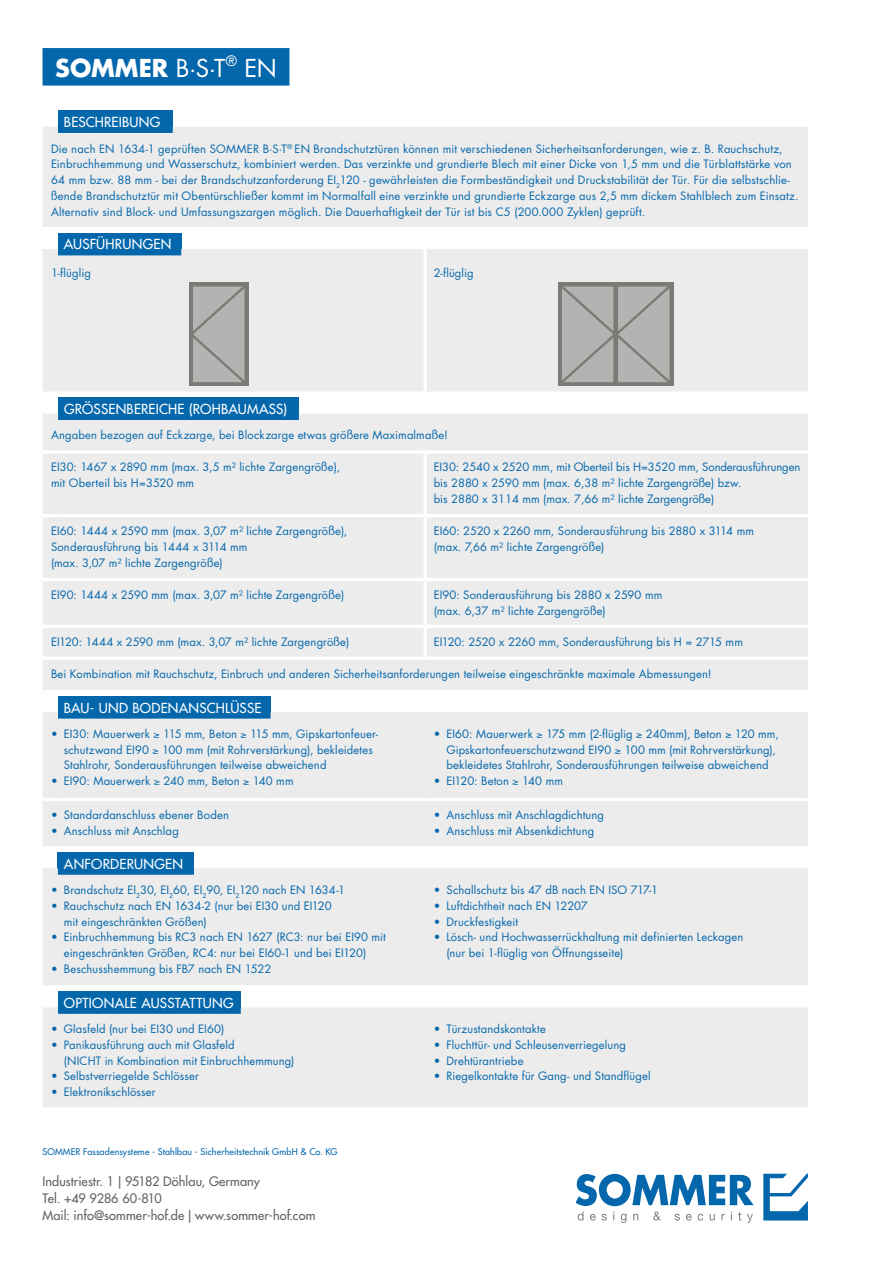
<style>
.page{position:relative;width:893px;height:1263px;background:#fff}
.page>*{position:absolute;margin:0;border:0;box-sizing:border-box;transform-origin:0 0}
.t1{font:700 24px "Futura";letter-spacing:.005em;color:#fff}
.t2{font:24px "Futura";color:#fff}
.t3{font:13.95px "Futura";color:#fff}
.t4{font:13.5px "Futura";letter-spacing:.015em;color:#fff}
.t5{font:12.75px/17.2px "Futura";letter-spacing:.005em;color:#626261}
.t6{font:11.25px/15.8px "Futura";letter-spacing:.01em;color:#0467ac}
.t7{font:9px "Futura";letter-spacing:.015em;color:#0467ac}
.s1{font-weight:400}
</style>
<div class="page">
<svg style="left:576px;top:1174px;width:178px;height:49px"></svg>
<svg style="left:763px;top:1174px;width:45px;height:46px"></svg>
<div style="left:43px;top:48px;width:246px;height:38px;background:#0467ac"></div>
<div style="left:58px;top:111px;width:115px;height:22px;background:#0467ac"></div>
<div style="left:43px;top:127px;width:765px;height:100px;background:#ececec"></div>
<div style="left:58px;top:233px;width:123px;height:22px;background:#0467ac"></div>
<div style="left:43px;top:249px;width:765px;height:142px;background:#ececec"></div>
<svg style="left:423px;top:249px;width:4px;height:6px"></svg>
<hr style="left:423px;top:255px;width:4px;height:136px;background:#fff">
<div style="left:58px;top:397px;width:241px;height:23px;background:#0467ac"></div>
<div style="left:43px;top:414px;width:765px;height:276px;background:#ececec"></div>
<hr style="left:423px;top:454px;width:4px;height:60px;background:#fff">
<hr style="left:423px;top:517px;width:4px;height:61px;background:#fff">
<hr style="left:423px;top:581px;width:4px;height:44px;background:#fff">
<hr style="left:423px;top:628px;width:4px;height:28px;background:#fff">
<hr style="left:43px;top:514px;width:15px;height:3px;background:#fff">
<hr style="left:58px;top:514px;width:241px;height:3px;background:#fff">
<hr style="left:299px;top:514px;width:126px;height:3px;background:#fff">
<hr style="left:425px;top:514px;width:383px;height:3px;background:#fff">
<hr style="left:43px;top:578px;width:15px;height:3px;background:#fff">
<hr style="left:58px;top:578px;width:241px;height:3px;background:#fff">
<hr style="left:299px;top:578px;width:126px;height:3px;background:#fff">
<hr style="left:425px;top:578px;width:383px;height:3px;background:#fff">
<hr style="left:43px;top:625px;width:15px;height:3px;background:#fff">
<hr style="left:58px;top:625px;width:241px;height:3px;background:#fff">
<hr style="left:299px;top:625px;width:126px;height:3px;background:#fff">
<hr style="left:425px;top:625px;width:383px;height:3px;background:#fff">
<hr style="left:43px;top:656px;width:15px;height:4px;background:#fff">
<hr style="left:58px;top:656px;width:241px;height:4px;background:#fff">
<hr style="left:299px;top:656px;width:126px;height:4px;background:#fff">
<hr style="left:425px;top:656px;width:383px;height:4px;background:#fff">
<hr style="left:43px;top:450px;width:15px;height:4px;background:#fff">
<hr style="left:58px;top:450px;width:241px;height:4px;background:#fff">
<hr style="left:299px;top:450px;width:126px;height:4px;background:#fff">
<hr style="left:425px;top:450px;width:383px;height:4px;background:#fff">
<div style="left:58px;top:696px;width:213px;height:23px;background:#0467ac"></div>
<div style="left:43px;top:712px;width:765px;height:134px;background:#ececec"></div>
<hr style="left:43px;top:798px;width:15px;height:3px;background:#fff">
<hr style="left:58px;top:798px;width:213px;height:3px;background:#fff">
<hr style="left:271px;top:798px;width:154px;height:3px;background:#fff">
<hr style="left:425px;top:798px;width:383px;height:3px;background:#fff">
<div style="left:58px;top:852px;width:136px;height:23px;background:#0467ac"></div>
<div style="left:43px;top:868px;width:765px;height:117px;background:#ececec"></div>
<div style="left:58px;top:991px;width:183px;height:23px;background:#0467ac"></div>
<div style="left:43px;top:1007px;width:765px;height:100px;background:#ececec"></div>
<div style="left:189px;top:282px;width:59px;height:104px;background:#7a7a76"></div>
<svg style="left:193px;top:287px;width:51px;height:95px;background:#afb0ad"></svg>
<div style="left:558px;top:282px;width:59px;height:104px;background:#7a7a76"></div>
<svg style="left:617px;top:282px;width:56px;height:104px"></svg>
<svg style="left:562px;top:287px;width:107px;height:95px;background:#acadaa"></svg>
<h1 class="t1" style="left:55px;top:52px;width:172px">SOMMER <span class="s1">B·S·T</span></h1>
<p class="t3" style="left:226px;top:52px;width:13px">®</p>
<h1 class="t2" style="left:244px;top:52px;width:34px">EN</h1>
<p class="t4" style="left:64px;top:114px;width:98px">BESCHREIBUNG</p>
<p class="t6" style="left:51px;top:141px;width:749px">Die nach EN 1634-1 geprüften SOMMER B·S·T<sup>®</sup> EN Brandschutztüren können mit verschiedenen Sicherheitsanforderungen, wie z. B. Rauchschutz, Einbruchhemmung und Wasserschutz, kombiniert werden. Das verzinkte und grundierte Blech mit einer Dicke von 1,5 mm und die Türblattstärke von 64 mm bzw. 88 mm - bei der Brandschutzanforderung EI<sub>2</sub>120 - gewährleisten die Formbeständigkeit und Druckstabilität der Tür. Für die selbstschlie&shy;ßende Brandschutztür mit Obentürschließer kommt im Normalfall eine verzinkte und grundierte Eckzarge aus 2,5 mm dickem Stahlblech zum Einsatz.<br>Alternativ sind Block- und Umfassungszargen möglich. Die Dauerhaftigkeit der Tür ist bis C5 (200.000 Zyklen) geprüft.</p>
<p class="t4" style="left:64px;top:236px;width:109px">AUSFÜHRUNGEN</p>
<p class="t6" style="left:51px;top:265px;width:41px">1-flüglig</p>
<p class="t6" style="left:434px;top:265px;width:41px">2-flüglig</p>
<p class="t4" style="left:64px;top:401px;width:224px">GRÖSSENBEREICHE (ROHBAUMASS)</p>
<p class="t6" style="left:51px;top:427px;width:398px">Angaben bezogen auf Eckzarge, bei Blockzarge etwas größere Maximalmaße!</p>
<p class="t6" style="left:51px;top:459px;width:291px">EI30: 1467 x 2890 mm (max. 3,5 m² lichte Zargengröße), mit Oberteil bis H=3520 mm</p>
<p class="t6" style="left:434px;top:459px;width:368px">EI30: 2540 x 2520 mm, mit Oberteil bis H=3520 mm, Sonderausführungen bis 2880 x 2590 mm (max. 6,38 m² lichte Zargengröße) bzw.<br>bis 2880 x 3114 mm (max. 7,66 m² lichte Zargengröße)</p>
<p class="t6" style="left:51px;top:523px;width:298px">EI60: 1444 x 2590 mm (max. 3,07 m² lichte Zargengröße),<br>Sonderausführung bis 1444 x 3114 mm<br>(max. 3,07 m² lichte Zargengröße)</p>
<p class="t6" style="left:434px;top:523px;width:322px">EI60: 2520 x 2260 mm, Sonderausführung bis 2880 x 3114 mm (max. 7,66 m² lichte Zargengröße)</p>
<p class="t6" style="left:51px;top:587px;width:295px">EI90: 1444 x 2590 mm (max. 3,07 m² lichte Zargengröße)</p>
<p class="t6" style="left:434px;top:587px;width:230px">EI90: Sonderausführung bis 2880 x 2590 mm (max. 6,37 m² lichte Zargengröße)</p>
<p class="t6" style="left:51px;top:634px;width:300px">EI120: 1444 x 2590 mm (max. 3,07 m² lichte Zargengröße)</p>
<p class="t6" style="left:434px;top:634px;width:311px">EI120: 2520 x 2260 mm, Sonderausführung bis H = 2715 mm</p>
<p class="t6" style="left:51px;top:666px;width:662px">Bei Kombination mit Rauchschutz, Einbruch und anderen Sicherheitsanforderungen teilweise eingeschränkte maximale Abmessungen!</p>
<p class="t4" style="left:64px;top:699px;width:199px">BAU- UND BODENANSCHLÜSSE</p>
<p class="t6" style="left:64px;top:726px;width:316px;text-indent:-13px">• EI30: Mauerwerk ≥ 115 mm, Beton ≥ 115 mm, Gipskartonfeuer&shy;schutzwand EI90 ≥ 100 mm (mit Rohrverstärkung), bekleidetes<br>Stahlrohr, Sonderausführungen teilweise abweichend</p>
<p class="t6" style="left:51px;top:773px;width:244px">• EI90: Mauerwerk ≥ 240 mm, Beton ≥ 140 mm</p>
<p class="t6" style="left:446px;top:726px;width:334px;text-indent:-13px">• EI60: Mauerwerk ≥ 175 mm (2-flüglig ≥ 240mm), Beton ≥ 120 mm,<br>Gipskartonfeuerschutzwand EI90 ≥ 100 mm (mit Rohrverstärkung), bekleidetes Stahlrohr, Sonderausführungen teilweise abweichend</p>
<p class="t6" style="left:434px;top:773px;width:131px">• EI120: Beton ≥ 140 mm</p>
<p class="t6" style="left:51px;top:807px;width:179px">• Standardanschluss ebener Boden</p>
<p class="t6" style="left:51px;top:823px;width:129px">• Anschluss mit Anschlag</p>
<p class="t4" style="left:64px;top:855px;width:121px">ANFORDERUNGEN</p>
<p class="t6" style="left:51px;top:882px;width:296px">• Brandschutz EI<sub>2</sub>30, EI<sub>2</sub>60, EI<sub>2</sub>90, EI<sub>2</sub>120 nach EN 1634-1</p>
<p class="t6" style="left:64px;top:898px;width:269px;text-indent:-13px">• Rauchschutz nach EN 1634-2 (nur bei EI30 und EI120 mit eingeschränkten Größen)</p>
<p class="t6" style="left:51px;top:929px;width:336px;text-align:center">• Einbruchhemmung bis RC3 nach EN 1627 (RC3: nur bei EI90 mit eingeschränkten Größen, RC4: nur bei EI60-1 und bei EI120)</p>
<p class="t6" style="left:51px;top:961px;width:222px">• Beschusshemmung bis FB7 nach EN 1522</p>
<p class="t4" style="left:64px;top:994px;width:171px">OPTIONALE AUSSTATTUNG</p>
<p class="t6" style="left:51px;top:1021px;width:175px">• Glasfeld (nur bei EI30 und EI60)</p>
<p class="t6" style="left:64px;top:1037px;width:232px;text-indent:-13px">• Panikausführung auch mit Glasfeld<br>(NICHT in Kombination mit Einbruchhemmung)</p>
<p class="t6" style="left:51px;top:1068px;width:150px">• Selbstverriegelde Schlösser</p>
<p class="t6" style="left:51px;top:1084px;width:106px">• Elektronikschlösser</p>
<p class="t7" style="left:43px;top:1146px;width:297px">SOMMER Fassadensysteme - Stahlbau - Sicherheitstechnik GmbH &amp; Co. KG</p>
<p class="t5" style="left:43px;top:1173px;width:274px">Industriestr. 1|95182 Döhlau, Germany<br>Tel. +49 9286 60-810<br>Mail: info@sommer-hof.de|www.sommer-hof.com</p>
<p class="t6" style="left:434px;top:807px;width:172px">• Anschluss mit Anschlagdichtung</p>
<p class="t6" style="left:434px;top:823px;width:162px">• Anschluss mit Absenkdichtung</p>
<p class="t6" style="left:434px;top:882px;width:226px">• Schallschutz bis 47 dB nach EN ISO 717-1</p>
<p class="t6" style="left:434px;top:898px;width:156px">• Luftdichtheit nach EN 12207</p>
<p class="t6" style="left:434px;top:914px;width:86px">• Druckfestigkeit</p>
<p class="t6" style="left:446px;top:929px;width:298px;text-indent:-13px">• Lösch- und Hochwasserrückhaltung mit definierten Leckagen (nur bei 1-flüglig von Öffnungsseite)</p>
<p class="t6" style="left:434px;top:1021px;width:114px">• Türzustandskontakte</p>
<p class="t6" style="left:434px;top:1037px;width:194px">• Fluchttür- und Schleusenverriegelung</p>
<p class="t6" style="left:434px;top:1053px;width:91px">• Drehtürantriebe</p>
<p class="t6" style="left:434px;top:1068px;width:218px">• Riegelkontakte für Gang- und Standflügel</p>
</div>
